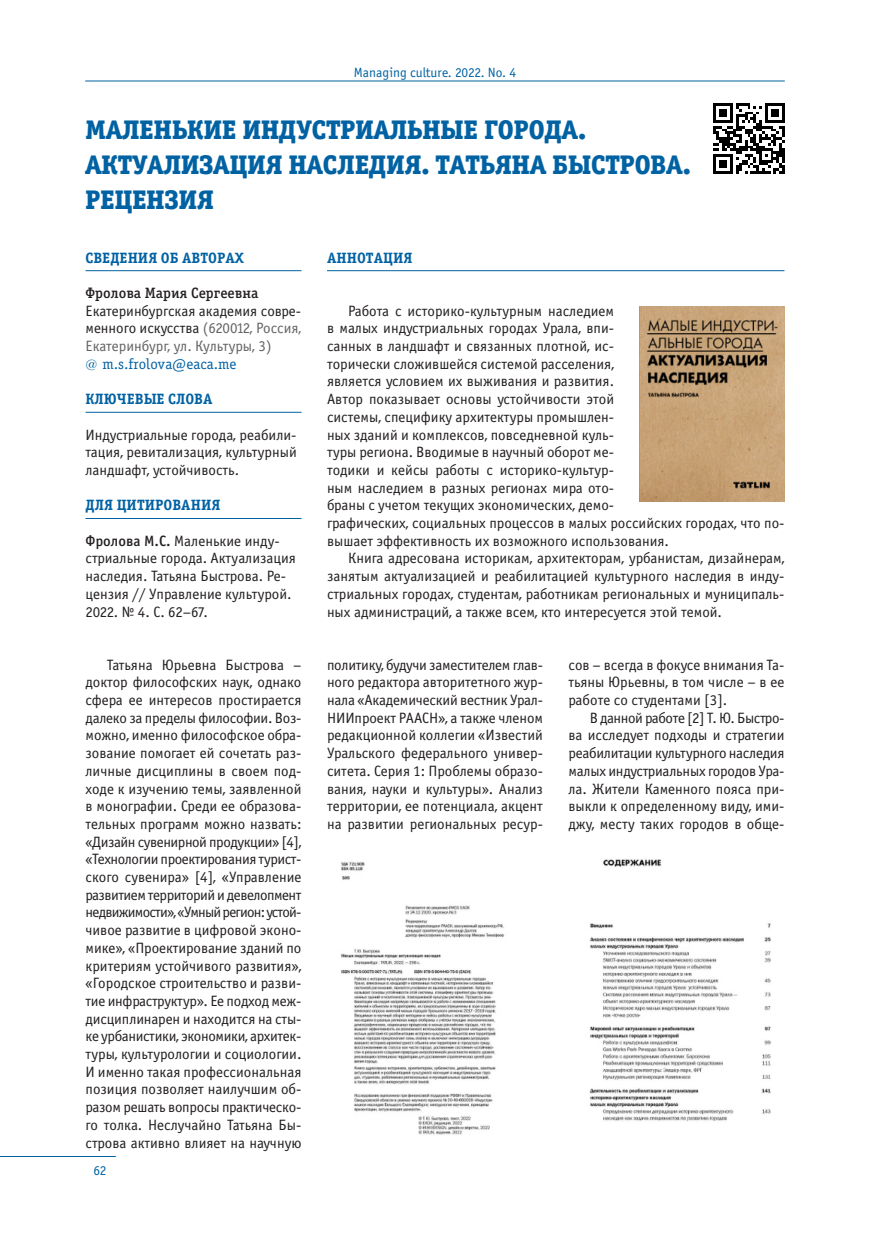
<style>
.page{position:relative;width:870px;height:1233px;background:#fff}
.page>*{position:absolute;margin:0;border:0;box-sizing:border-box;transform-origin:0 0}
.t1{font:27px/35.4px "Officina Serif Heavy ITC";color:#0062a3}
.t2{font:15px/17.7px "Officina Sans Book ITC";color:#231f20;text-align:justify}
.t3{font:15px "Officina Serif Bold ITC";color:#0062a3}
.t4{font:15px "Officina Serif Medium ITC";color:#231f20}
.t5{font:15px "Officina Serif Book ITC";color:#0062a3}
.t6{font:13.5px "Officina Sans Book ITC";color:#0062a3}
.s1{color:#636366}
.s2{font-family:"Lazurski"}
.s3{font-family:"Officina Sans Medium ITC"}
</style>
<div class="page">
<hr style="left:86px;top:81px;width:698px;height:1px;background:#0062a3">
<hr style="left:0;top:1156px;width:116px;height:1px;background:#0062a3">
<img style="left:714px;top:103px;width:70px;height:71px">
<hr style="left:327px;top:270px;width:457px;height:1px;background:#0062a3">
<hr style="left:86px;top:270px;width:216px;height:1px;background:#0062a3">
<hr style="left:86px;top:412px;width:216px;height:1px;background:#0062a3">
<hr style="left:86px;top:518px;width:216px;height:1px;background:#0062a3">
<img style="left:640px;top:307px;width:145px;height:195px">
<img style="left:341px;top:859px;width:430px;height:276px">
<p class="t6" style="left:354px;top:67px;width:164px">Managing culture. 2022. No. 4</p>
<h1 class="t1" style="left:86px;top:114px;width:607px">МАЛЕНЬКИЕ ИНДУСТРИАЛЬНЫЕ ГОРОДА.<br>АКТУАЛИЗАЦИЯ НАСЛЕДИЯ. ТАТЬЯНА БЫСТРОВА.<br>РЕЦЕНЗИЯ</h1>
<p class="t3" style="left:86px;top:252px;width:160px">СВЕДЕНИЯ ОБ АВТОРАХ</p>
<p class="t4" style="left:86px;top:287px;width:174px">Фролова Мария Сергеевна</p>
<p class="t2" style="left:86px;top:303px;width:217px">Екатеринбургская академия совре&shy;менного искусства <span class="s1">(620012, Россия, Екатеринбург, ул. Культуры, 3)</span></p>
<p class="t5" style="left:86px;top:358px;width:153px"><span class="s2">@</span> m.s.frolova@eaca.me</p>
<p class="t3" style="left:86px;top:393px;width:129px">КЛЮЧЕВЫЕ СЛОВА</p>
<p class="t2" style="left:86px;top:427px;width:213px">Индустриальные города, реабили&shy;тация, ревитализация, культурный ландшафт, устойчивость.</p>
<p class="t3" style="left:86px;top:500px;width:136px">ДЛЯ ЦИТИРОВАНИЯ</p>
<p class="t2" style="left:86px;top:533px;width:212px;text-align:left"><span class="s3">Фролова М.С.</span> Маленькие инду&shy;стриальные города. Актуализация наследия. Татьяна Быстрова. Ре&shy;цензия // Управление культурой.<br>2022. № 4. С. 62–67.</p>
<p class="t3" style="left:327px;top:252px;width:87px">АННОТАЦИЯ</p>
<p class="t2" style="left:327px;top:303px;width:459px;text-align:left;text-indent:21px">Работа с историко-культурным наследием<br>в малых индустриальных городах Урала, впи-<br>санных в ландшафт и связанных плотной, ис-<br>торически сложившейся системой расселения,<br>является условием их выживания и развития.<br>Автор показывает основы устойчивости этой<br>системы, специфику архитектуры промышлен-<br>ных зданий и комплексов, повседневной куль-<br>туры региона. Вводимые в научный оборот ме-<br>тодики и кейсы работы с историко-культур-<br>ным наследием в разных регионах мира ото-<br>браны с учетом текущих экономических, демо-<br>графических, социальных процессов в малых российских городах, что по&shy;вышает эффективность их возможного использования.</p>
<p class="t2" style="left:327px;top:551px;width:459px;text-indent:21px">Книга адресована историкам, архитекторам, урбанистам, дизайнерам, занятым актуализацией и реабилитацией культурного наследия в инду&shy;стриальных городах, студентам, работникам региональных и муниципаль&shy;ных администраций, а также всем, кто интересуется этой темой.</p>
<p class="t2" style="left:86px;top:657px;width:217px;text-indent:21px">Татьяна Юрьевна Быстрова – доктор философских наук, однако сфера ее интересов простирается далеко за пределы философии. Воз&shy;можно, именно философское обра&shy;зование помогает ей сочетать раз&shy;личные дисциплины в своем под&shy;ходе к изучению темы, заявленной в монографии. Среди ее образова&shy;тельных программ можно назвать: «Дизайн сувенирной продукции» [4], «Технологии проектирования турист&shy;ского сувенира» [4], «Управление развитием территорий и девелопмент недвижимости»,«Умныйрегион:устой&shy;чивое развитие в цифровой эконо&shy;мике», «Проектирование зданий по критериям устойчивого развития», «Городское строительство и разви&shy;тие инфраструктур». Ее подход меж&shy;дисциплинарен и находится на сты&shy;ке урбанистики, экономики, архитек&shy;туры, культурологии и социологии.<br>И именно такая профессиональная позиция позволяет наилучшим об&shy;разом решать вопросы практическо&shy;го толка. Неслучайно Татьяна Бы&shy;строва активно влияет на научную</p>
<p class="t2" style="left:327px;top:657px;width:217px">политику, будучи заместителем глав&shy;ного редактора авторитетного жур&shy;нала «Академический вестник Урал-НИИпроект РААСН», а также членом редакционной коллегии «Известий Уральского федерального универ&shy;ситета. Серия 1: Проблемы образо&shy;вания, науки и культуры». Анализ территории, ее потенциала, акцент на развитии региональных ресур-</p>
<p class="t2" style="left:569px;top:657px;width:217px">сов – всегда в фокусе внимания Та&shy;тьяны Юрьевны, в том числе – в ее работе со студентами [3].</p>
<p class="t2" style="left:569px;top:710px;width:217px;text-indent:21px">В данной работе [2] Т. Ю. Быстро&shy;ва исследует подходы и стратегии реабилитации культурного наследия малых индустриальных городов Ура&shy;ла. Жители Каменного пояса при&shy;выкли к определенному виду, ими&shy;джу, месту таких городов в обще-</p>
<p class="t6" style="left:93px;top:1165px;width:15px">62</p>
</div>
